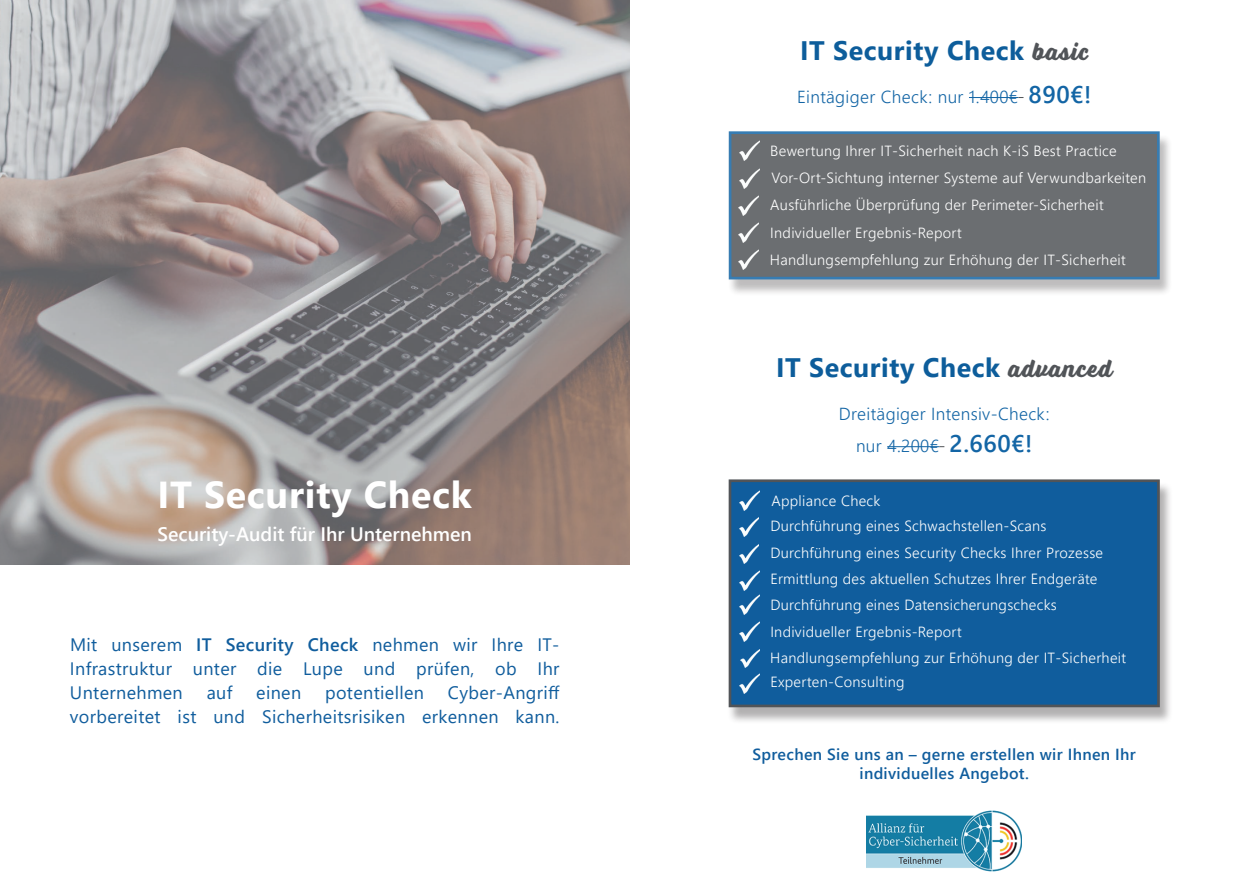
<style>
.page{position:relative;width:1259px;height:893px;background:#fff}
.page>*{position:absolute;margin:0;border:0;box-sizing:border-box;transform-origin:0 0}
.t1{font:700 37.5px "Segoe UI";letter-spacing:.02em;color:#fff}
.t2{font:700 26.7px "Segoe UI";letter-spacing:.02em;color:#0d5d9b}
.t3{font:600 19.5px "Segoe UI";color:#fff}
.t4{font:18px/24px "Segoe UI";letter-spacing:.02em;color:#105d9d;text-align:justify}
.t5{font:300 17.4px/32.1px "Segoe UI";letter-spacing:.02em;color:#1365a5;text-align:center}
.t6{font:600 16.05px/18.8px "Segoe UI";letter-spacing:.02em;color:#105d9d;text-align:center}
.t7{font:300 14.7px/26px "Segoe UI";letter-spacing:.02em;color:#fff}
.s1{font-weight:600}
.s2{font-family:"Voltage";color:#515458}
.s3{font-weight:600;font-size:24px}
</style>
<div class="page">
<img style="left:0;top:0;width:629px;height:565px">
<div style="left:727px;top:482px;width:445px;height:242px;background:#231f20;opacity:.35"></div>
<div style="left:728px;top:479px;width:431px;height:228px;background:#105d9d;border:3px solid #515458"></div>
<img style="left:739px;top:544px;width:20px;height:19px">
<img style="left:739px;top:517px;width:20px;height:19px">
<img style="left:739px;top:491px;width:20px;height:19px">
<img style="left:740px;top:571px;width:19px;height:19px">
<img style="left:740px;top:595px;width:19px;height:19px">
<img style="left:739px;top:622px;width:20px;height:20px">
<img style="left:740px;top:649px;width:20px;height:19px">
<img style="left:740px;top:674px;width:19px;height:19px">
<div style="left:727px;top:134px;width:445px;height:163px;background:#231f20;opacity:.35"></div>
<div style="left:729px;top:131px;width:430px;height:148px;background:#6b6e71;border:3px solid #1365a5"></div>
<hr style="left:969px;top:97px;width:49px;height:1px;background:#1365a5">
<hr style="left:887px;top:446px;width:52px;height:1px;background:#1365a5">
<img style="left:739px;top:141px;width:20px;height:19px">
<img style="left:739px;top:169px;width:20px;height:19px">
<img style="left:739px;top:196px;width:19px;height:19px">
<img style="left:739px;top:223px;width:19px;height:19px">
<img style="left:739px;top:250px;width:19px;height:19px">
<img style="left:866px;top:810px;width:155px;height:61px">
<h1 class="t1" style="left:158px;top:459px;width:316px">IT Security Check</h1>
<h3 class="t3" style="left:157px;top:516px;width:316px">Security-Audit für Ihr Unternehmen</h3>
<p class="t4" style="left:70px;top:631px;width:491px">Mit unserem <span class="s1">IT Security Check</span> nehmen wir Ihre IT-Infrastruktur unter die Lupe und prüfen, ob Ihr Unternehmen</p>
<p class="t4" style="left:70px;top:679px;width:491px;text-align:right">Cyber-Angriff<br>vorbereitet ist und Sicherheitsrisiken erkennen kann.</p>
<p class="t4" style="left:207px;top:679px;width:27px">auf</p>
<p class="t4" style="left:256px;top:679px;width:47px">einen</p>
<p class="t4" style="left:325px;top:679px;width:100px">potentiellen</p>
<h2 class="t2" style="left:800px;top:25px;width:290px">IT Security Check <span class="s2">basic</span></h2>
<p class="t5" style="left:797px;top:79px;width:296px">Eintägiger Check: nur 1.400€ <span class="s3">890€!</span></p>
<p class="t7" style="left:770px;top:136px;width:348px">Bewertung Ihrer IT-Sicherheit nach K-iS Best Practice</p>
<p class="t7" style="left:770px;top:163px;width:377px;line-height:26.5px">Vor-Ort-Sichtung interner Systeme auf Verwundbarkeiten<br>Ausführliche Überprüfung der Perimeter-Sicherheit</p>
<p class="t7" style="left:770px;top:218px;width:193px">Individueller Ergebnis-Report</p>
<p class="t7" style="left:770px;top:245px;width:357px">Handlungsempfehlung zur Erhöhung der IT-Sicherheit</p>
<h2 class="t2" style="left:776px;top:343px;width:338px">IT Security Check <span class="s2">advanced</span></h2>
<p class="t5" style="left:839px;top:396px;width:212px">Dreitägiger Intensiv-Check: nur 4.200€ <span class="s3">2.660€!</span></p>
<p class="t7" style="left:771px;top:486px;width:110px">Appliance Check</p>
<p class="t7" style="left:770px;top:538px;width:334px">Durchführung eines Security Checks Ihrer Prozesse<br>Ermittlung des aktuellen Schutzes Ihrer Endgeräte<br>Durchführung eines Datensicherungschecks</p>
<p class="t7" style="left:770px;top:617px;width:193px">Individueller Ergebnis-Report</p>
<p class="t7" style="left:770px;top:668px;width:136px">Experten-Consulting</p>
<p class="t7" style="left:770px;top:512px;width:278px">Durchführung eines Schwachstellen-Scans</p>
<p class="t7" style="left:770px;top:643px;width:357px">Handlungsempfehlung zur Erhöhung der IT-Sicherheit</p>
<p class="t6" style="left:752px;top:744px;width:385px">Sprechen Sie uns an – gerne erstellen wir Ihnen Ihr individuelles Angebot.</p>
</div>
